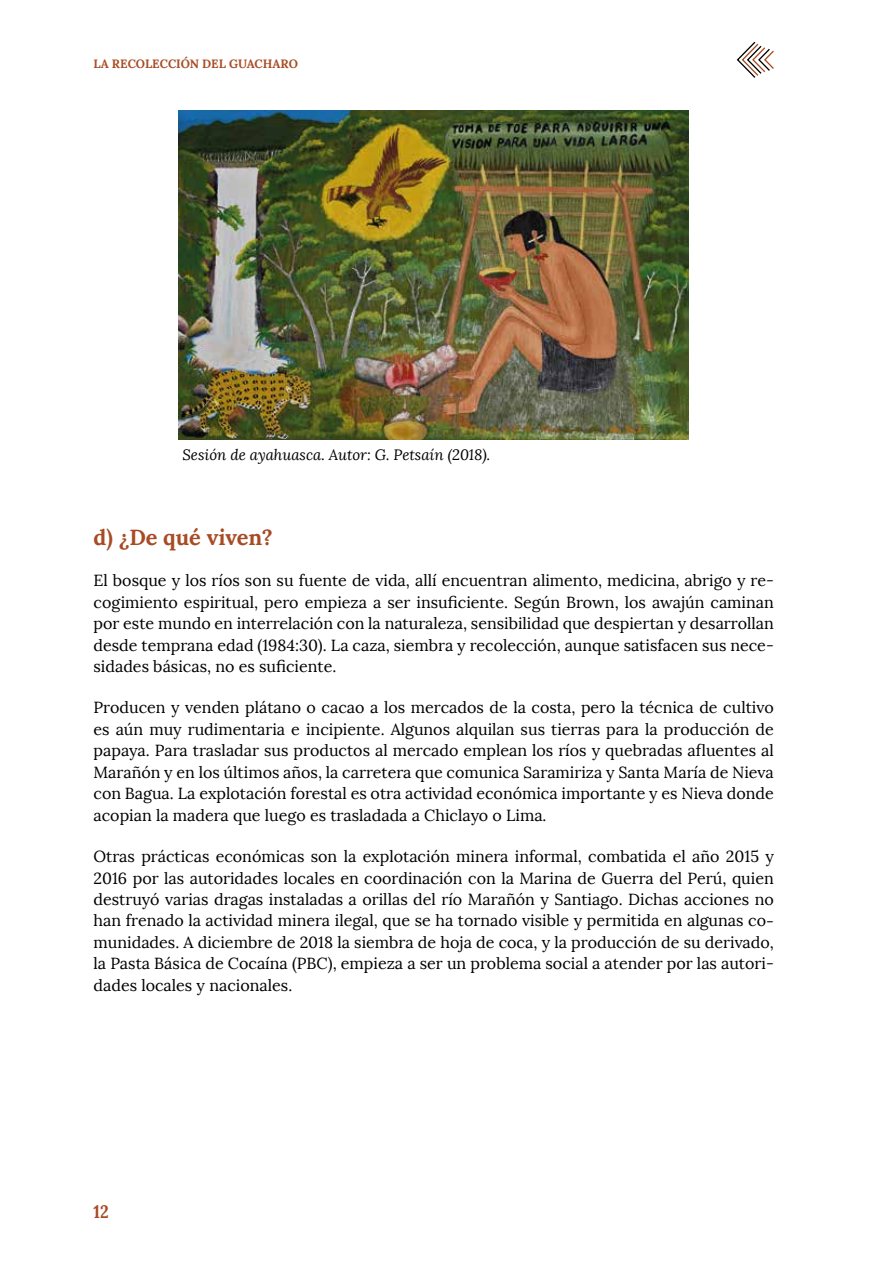
<style>
.page{position:relative;width:893px;height:1263px;background:#fff}
.page>*{position:absolute;margin:0;border:0;box-sizing:border-box;transform-origin:0 0}
.t1{font:700 21.75px "Lora";color:#a74b24}
.t2{font:700 18px "Lora";color:#a74b24;scale:.9 1}
.t3{font:16.05px/21.5px "Lora";color:#000;text-align:justify}
.t4{font:italic 15px "Lora";color:#000}
.t5{font:700 12px "Lora";color:#a74b24}
</style>
<div class="page">
<svg style="left:736px;top:41px;width:38px;height:37px"></svg>
<img style="left:179px;top:111px;width:510px;height:329px">
<p class="t5" style="left:94px;top:56px;width:206px">LA RECOLECCIÓN DEL GUACHARO</p>
<p class="t4" style="left:182px;top:446px;width:309px">Sesión de ayahuasca. Autor: G. Petsaín (2018).</p>
<h1 class="t1" style="left:94px;top:523px;width:181px">d) ¿De qué viven?</h1>
<p class="t3" style="left:94px;top:570px;width:682px">El bosque y los ríos son su fuente de vida, allí encuentran alimento, medicina, abrigo y re&shy;cogimiento espiritual, pero empieza a ser insuficiente. Según Brown, los awajún caminan por este mundo en interrelación con la naturaleza, sensibilidad que despiertan y desarrollan desde temprana edad (1984:30). La caza, siembra y recolección, aunque satisfacen sus nece&shy;sidades básicas, no es suficiente.</p>
<p class="t3" style="left:94px;top:697px;width:682px">Producen y venden plátano o cacao a los mercados de la costa, pero la técnica de cultivo es aún muy rudimentaria e incipiente. Algunos alquilan sus tierras para la producción de papaya. Para trasladar sus productos al mercado emplean los ríos y quebradas afluentes al Marañón y en los últimos años, la carretera que comunica Saramiriza y Santa María de Nieva con Bagua. La explotación forestal es otra actividad económica importante y es Nieva donde acopian la madera que luego es trasladada a Chiclayo o Lima.</p>
<p class="t3" style="left:94px;top:846px;width:682px">Otras prácticas económicas son la explotación minera informal, combatida el año 2015 y 2016 por las autoridades locales en coordinación con la Marina de Guerra del Perú, quien destruyó varias dragas instaladas a orillas del río Marañón y Santiago. Dichas acciones no han frenado la actividad minera ilegal, que se ha tornado visible y permitida en algunas co&shy;munidades. A diciembre de 2018 la siembra de hoja de coca, y la producción de su derivado, la Pasta Básica de Cocaína (PBC), empieza a ser un problema social a atender por las autori&shy;dades locales y nacionales.</p>
<p class="t2" style="left:94px;top:1200px;width:18px">12</p>
</div>
